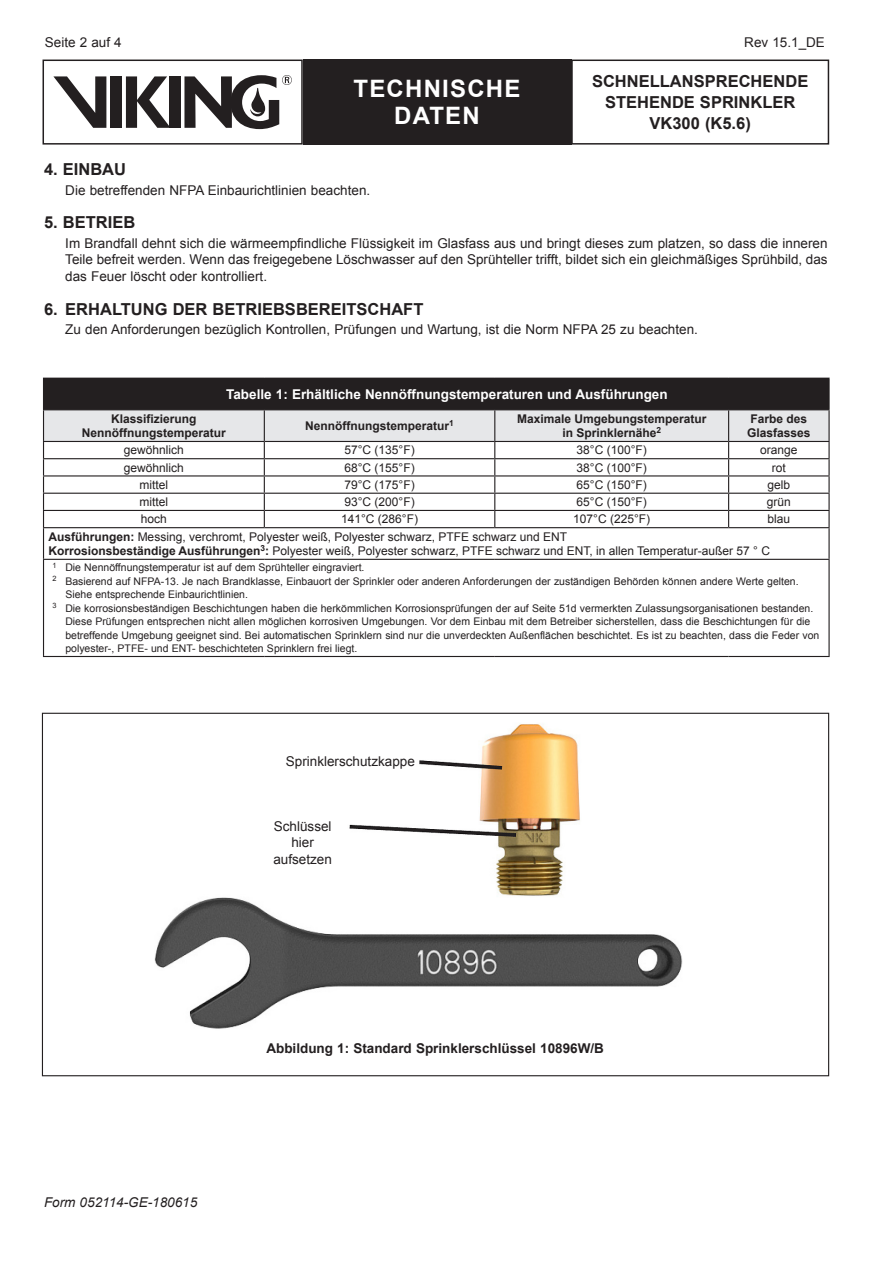
<style>
.page{position:relative;width:893px;height:1263px;background:#fff}
.page>*{position:absolute;margin:0;border:0;box-sizing:border-box;transform-origin:0 0}
.t1{font:700 24px/27px "Arial";letter-spacing:.05em;color:#fff;text-align:center}
.heading_1{font:700 16.5px/21px "Arial";color:#231f20;text-align:center}
.body{font:13.5px/16.5px "Arial";color:#231f20;text-align:justify}
.body-2{font:700 13.5px "Arial";color:#fff}
.body-3{font:700 13.5px "Arial";color:#231f20}
.t2{font:italic 13.5px "Arial";color:#231f20}
.t3{font:12px "Arial";color:#231f20}
.t4{font:700 12px/14.4px "Arial";color:#231f20;text-align:center}
.Indented_letter{font:10.5px/13.5px "Arial";color:#231f20}
.s1{font-weight:700}
</style>
<div class="page">
<div style="left:303px;top:60px;width:268px;height:85px;background:#231f20"></div>
<div style="left:169px;top:76px;width:11px;height:52px;background:#231f20"></div>
<div style="left:111px;top:76px;width:11px;height:52px;background:#231f20"></div>
<svg style="left:126px;top:76px;width:43px;height:52px"></svg>
<svg style="left:53px;top:76px;width:53px;height:52px"></svg>
<svg style="left:184px;top:75px;width:108px;height:54px"></svg>
<div style="left:43px;top:60px;width:260px;height:85px;border:2px solid #231f20"></div>
<div style="left:571px;top:60px;width:258px;height:85px;border:2px solid #231f20"></div>
<div style="left:44px;top:378px;width:785px;height:32px;background:#231f20"></div>
<hr style="left:43px;top:378px;width:221px;height:1px;background:#231f20">
<hr style="left:43px;top:379px;width:1px;height:30px;background:#231f20">
<hr style="left:729px;top:378px;width:101px;height:1px;background:#231f20">
<hr style="left:828px;top:379px;width:2px;height:30px;background:#231f20">
<hr style="left:43px;top:409px;width:221px;height:1px;background:#231f20">
<hr style="left:729px;top:409px;width:101px;height:1px;background:#231f20">
<svg style="left:43px;top:410px;width:787px;height:117px"></svg>
<hr style="left:43px;top:527px;width:221px;height:1px;background:#231f20">
<hr style="left:43px;top:528px;width:1px;height:31px;background:#231f20">
<hr style="left:264px;top:527px;width:231px;height:1px;background:#231f20">
<hr style="left:495px;top:527px;width:234px;height:1px;background:#231f20">
<hr style="left:729px;top:527px;width:101px;height:1px;background:#231f20">
<hr style="left:828px;top:528px;width:2px;height:31px;background:#231f20">
<hr style="left:43px;top:559px;width:221px;height:1px;background:#231f20">
<hr style="left:43px;top:560px;width:1px;height:96px;background:#231f20">
<hr style="left:264px;top:559px;width:231px;height:1px;background:#231f20">
<hr style="left:495px;top:559px;width:234px;height:1px;background:#231f20">
<hr style="left:729px;top:559px;width:101px;height:1px;background:#231f20">
<hr style="left:828px;top:560px;width:2px;height:96px;background:#231f20">
<hr style="left:43px;top:656px;width:221px;height:1px;background:#231f20">
<hr style="left:264px;top:656px;width:231px;height:1px;background:#231f20">
<hr style="left:495px;top:656px;width:234px;height:1px;background:#231f20">
<hr style="left:729px;top:656px;width:101px;height:1px;background:#231f20">
<img style="left:154px;top:724px;width:529px;height:305px">
<p class="body" style="left:45px;top:34px;width:78px">Seite 2 auf 4</p>
<p class="body" style="left:744px;top:34px;width:82px">Rev 15.1_DE</p>
<h1 class="t1" style="left:354px;top:76px;width:168px">TECHNISCHE<br>DATEN</h1>
<h2 class="heading_1" style="left:592px;top:71px;width:218px">SCHNELLANSPRECHENDE<br>STEHENDE SPRINKLER<br>VK300 (K5.6)</h2>
<p class="heading_1" style="left:44px;top:159px;width:84px">4. EINBAU</p>
<p class="body" style="left:65px;top:182px;width:306px">Die betreffenden NFPA Einbaurichtlinien beachten.</p>
<p class="heading_1" style="left:44px;top:213px;width:93px">5. BETRIEB</p>
<p class="body" style="left:65px;top:235px;width:764px">Im Brandfall dehnt sich die wärmeempfindliche Flüssigkeit im Glasfass aus und bringt dieses zum platzen, so dass die inneren Teile befreit werden. Wenn das freigegebene Löschwasser auf den Sprühteller trifft, bildet sich ein gleichmäßiges Sprühbild, das das Feuer löscht oder kontrolliert.</p>
<p class="heading_1" style="left:44px;top:299px;width:381px">6. ERHALTUNG DER BETRIEBSBEREITSCHAFT</p>
<p class="body" style="left:65px;top:321px;width:634px">Zu den Anforderungen bezüglich Kontrollen, Prüfungen und Wartung, ist die Norm NFPA 25 zu beachten.</p>
<p class="body-2" style="left:226px;top:385px;width:443px">Tabelle 1: Erhältliche Nennöffnungstemperaturen und Ausführungen</p>
<p class="t4" style="left:82px;top:412px;width:145px">Klassifizierung<br>Nennöffnungstemperatur</p>
<p class="t4" style="left:305px;top:419px;width:150px">Nennöffnungstemperatur<sup>1</sup></p>
<p class="t4" style="left:517px;top:412px;width:191px">Maximale Umgebungstemperatur in Sprinklernähe<sup>2</sup></p>
<p class="t4" style="left:747px;top:412px;width:65px;text-align:left">Farbe des<br>Glasfasses</p>
<p class="t3" style="left:124px;top:442px;width:62px">gewöhnlich</p>
<p class="t3" style="left:344px;top:442px;width:72px">57°C (135°F)</p>
<p class="t3" style="left:577px;top:442px;width:72px">38°C (100°F)</p>
<p class="t3" style="left:760px;top:442px;width:39px">orange</p>
<p class="t3" style="left:124px;top:460px;width:62px">gewöhnlich</p>
<p class="t3" style="left:344px;top:460px;width:72px">68°C (155°F)</p>
<p class="t3" style="left:577px;top:460px;width:72px">38°C (100°F)</p>
<p class="t3" style="left:772px;top:460px;width:16px">rot</p>
<p class="t3" style="left:140px;top:477px;width:30px">mittel</p>
<p class="t3" style="left:344px;top:477px;width:72px">79°C (175°F)</p>
<p class="t3" style="left:577px;top:477px;width:72px">65°C (150°F)</p>
<p class="t3" style="left:767px;top:477px;width:24px">gelb</p>
<p class="t3" style="left:140px;top:494px;width:30px">mittel</p>
<p class="t3" style="left:344px;top:494px;width:72px">93°C (200°F)</p>
<p class="t3" style="left:577px;top:494px;width:72px">65°C (150°F)</p>
<p class="t3" style="left:767px;top:494px;width:26px">grün</p>
<p class="t3" style="left:141px;top:511px;width:28px">hoch</p>
<p class="t3" style="left:341px;top:511px;width:78px">141°C (286°F)</p>
<p class="t3" style="left:573px;top:511px;width:78px">107°C (225°F)</p>
<p class="t3" style="left:767px;top:511px;width:24px">blau</p>
<p class="t3" style="left:48px;top:529px;width:520px"><span class="s1">Ausführungen:</span> Messing, verchromt, Polyester weiß, Polyester schwarz, PTFE schwarz und ENT</p>
<p class="t3" style="left:48px;top:543px;width:723px"><span class="s1">Korrosionsbeständige Ausführungen</span><sup>3</sup><span class="s1">:</span> Polyester weiß, Polyester schwarz, PTFE schwarz und ENT, in allen Temperatur-außer 57 ° C</p>
<p class="Indented_letter" style="left:53px;top:561px;width:313px"><sup>1</sup> Die Nennöffnungstemperatur ist auf dem Sprühteller eingraviert.</p>
<p class="Indented_letter" style="left:65px;top:574px;width:735px;text-indent:-13px"><sup>2</sup> Basierend auf NFPA-13. Je nach Brandklasse, Einbauort der Sprinkler oder anderen Anforderungen der zuständigen Behörden können andere Werte gelten.<br>Siehe entsprechende Einbaurichtlinien.</p>
<p class="Indented_letter" style="left:65px;top:601px;width:755px;text-indent:-13px"><sup>3</sup> Die korrosionsbeständigen Beschichtungen haben die herkömmlichen Korrosionsprüfungen der auf Seite 51d vermerkten Zulassungsorganisationen bestanden.<br>Diese Prüfungen entsprechen nicht allen möglichen korrosiven Umgebungen. Vor dem Einbau mit dem Betreiber sicherstellen, dass die Beschichtungen für die betreffende Umgebung geeignet sind. Bei automatischen Sprinklern sind nur die unverdeckten Außenflächen beschichtet. Es ist zu beachten, dass die Feder von polyester-, PTFE- und ENT- beschichteten Sprinklern frei liegt.</p>
<p class="body" style="left:286px;top:753px;width:131px">Sprinklerschutzkappe</p>
<p class="body" style="left:274px;top:818px;width:59px">Schlüssel</p>
<p class="body" style="left:291px;top:835px;width:24px">hier</p>
<p class="body" style="left:273px;top:851px;width:60px">aufsetzen</p>
<p class="t2" style="left:44px;top:1194px;width:155px">Form 052114-GE-180615</p>
<p class="body-3" style="left:266px;top:1039px;width:339px">Abbildung 1: Standard Sprinklerschlüssel 10896W/B</p>
</div>
